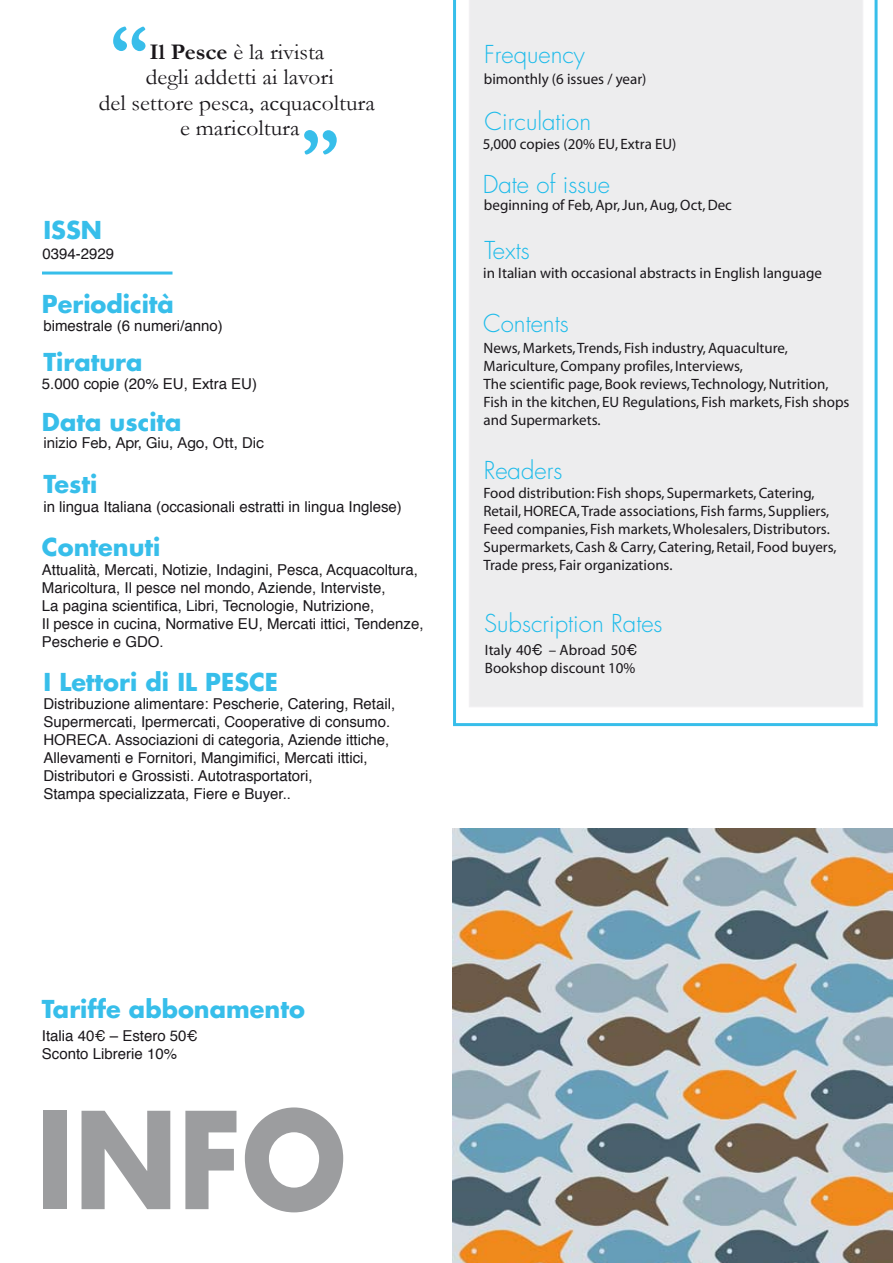
<style>
.page{position:relative;width:893px;height:1263px;background:#fff}
.page>*{position:absolute;margin:0;border:0;box-sizing:border-box;transform-origin:0 0}
.t1{font:700 130.5px "Futura";color:#9c9d9f;scale:.9 1}
.t2{font:700 78px "Garamond";color:#38bdea}
.t3{font:700 78px "Garamond";color:#37beea}
.t4{font:700 24px "Futura";color:#37beea}
.t5{font:300 24px "Futura";color:#1dbbea}
.t6{font:22.5px/25.5px "Garamond";color:#1a171b;text-align:center;scale:1.05 1}
.t7{font:15px/18px "Helvetica";color:#1a171b}
.t8{font:15px/18px "Myriad";color:#1a171b}
.t9{font:15px "Helvetica Neue";color:#1a171b}
.s1{font-weight:700}
.s2{font-family:"Helvetica"}
</style>
<div class="page">
<div style="left:469px;top:0;width:394px;height:707px;background:#ededee"></div>
<hr style="left:453px;top:0;width:3px;height:725px;background:#37beea">
<svg style="left:874px;top:0;width:4px;height:723px;background:#68ceef"></svg>
<hr style="left:453px;top:723px;width:425px;height:3px;background:#37beea">
<hr style="left:42px;top:272px;width:130px;height:3px;background:#37beea">
<div style="left:362px;top:965px;width:17px;height:16px;border:2px solid #fff;border-radius:50%"></div>
<div style="left:375px;top:940px;width:18px;height:16px;border:2px solid #fff;border-radius:50%"></div>
<div style="left:367px;top:995px;width:12px;height:11px;border:1px solid #fff;border-radius:50%"></div>
<img style="left:452px;top:829px;width:441px;height:434px">
<h2 class="t2" style="left:110px;top:5px;width:40px">“</h2>
<h3 class="t6" style="left:99px;top:39px;width:265px"><span class="s1">Il Pesce</span> è la rivista<br>degli addetti ai lavori<br>del settore pesca, acquacoltura e maricoltura</h3>
<h2 class="t3" style="left:302px;top:109px;width:40px">”</h2>
<h3 class="t4" style="left:43px;top:214px;width:60px">ISSN</h3>
<p class="t7" style="left:43px;top:245px;width:73px">0394-2929</p>
<h3 class="t4" style="left:42px;top:288px;width:133px">Periodicità</h3>
<p class="t7" style="left:43px;top:317px;width:181px">bimestrale (6 numeri/anno)</p>
<h3 class="t4" style="left:43px;top:346px;width:100px">Tiratura</h3>
<p class="t7" style="left:42px;top:376px;width:217px">5.000 copie (20% EU, Extra EU)</p>
<h3 class="t4" style="left:42px;top:406px;width:141px">Data uscita</h3>
<p class="t9" style="left:43px;top:434px;width:222px">inizio Feb, Apr, Giu, Ago, Ott, Dic</p>
<h3 class="t4" style="left:43px;top:468px;width:55px">Testi</h3>
<p class="t7" style="left:43px;top:499px;width:360px">in lingua Italiana (occasionali estratti in lingua Inglese)</p>
<h3 class="t4" style="left:42px;top:531px;width:120px">Contenuti</h3>
<p class="t7" style="left:42px;top:562px;width:383px">Attualità, Mercati, Notizie, Indagini, Pesca, Acquacoltura, Maricoltura, Il pesce nel mondo, Aziende, Interviste,<br>La pagina scientifica, Libri, Tecnologie, Nutrizione,<br>Il pesce in cucina, Normative EU, Mercati ittici, Tendenze, Pescherie e GDO.</p>
<h3 class="t4" style="left:43px;top:666px;width:236px">I Lettori di IL PESCE</h3>
<p class="t7" style="left:43px;top:695px;width:353px">Distribuzione alimentare: Pescherie, Catering, Retail, Supermercati, Ipermercati, Cooperative di consumo.<br>HORECA. Associazioni di categoria, Aziende ittiche, Allevamenti e Fornitori, Mangimifici, Mercati ittici, Distributori e Grossisti. Autotrasportatori,<br>Stampa specializzata, Fiere e Buyer..</p>
<h3 class="t5" style="left:484px;top:40px;width:102px">Frequency</h3>
<p class="t8" style="left:484px;top:71px;width:164px">bimonthly (6 issues / year)</p>
<h3 class="t5" style="left:485px;top:107px;width:108px">Circulation</h3>
<p class="t8" style="left:483px;top:135px;width:195px">5,000 copies (20% EU, Extra EU)</p>
<h3 class="t5" style="left:483px;top:170px;width:129px">Date of issue</h3>
<p class="t8" style="left:484px;top:197px;width:250px">beginning of Feb, Apr, Jun, Aug, Oct, Dec</p>
<h3 class="t5" style="left:484px;top:236px;width:47px">Texts</h3>
<p class="t8" style="left:483px;top:264px;width:340px">in Italian with occasional abstracts in English language</p>
<h3 class="t5" style="left:483px;top:309px;width:87px">Contents</h3>
<p class="t8" style="left:483px;top:339px;width:367px">News, Markets, Trends, Fish industry, Aquaculture, Mariculture, Company profiles, Interviews,<br>The scientific page, Book reviews, Technology, Nutrition, Fish in the kitchen, EU Regulations, Fish markets, Fish shops and Supermarkets.</p>
<h3 class="t5" style="left:484px;top:455px;width:80px">Readers</h3>
<p class="t8" style="left:483px;top:485px;width:355px">Food distribution: Fish shops, Supermarkets, Catering, Retail, HORECA, Trade associations, Fish farms, Suppliers, Feed companies, Fish markets, Wholesalers, Distributors.<br>Supermarkets, Cash &amp; Carry, Catering, Retail, Food buyers, Trade press, Fair organizations.</p>
<h3 class="t5" style="left:484px;top:609px;width:180px">Subscription Rates</h3>
<p class="t8" style="left:485px;top:642px;width:154px">Italy 40<span class="s2">€</span> – Abroad 50<span class="s2">€<br></span>Bookshop discount 10%</p>
<h3 class="t4" style="left:42px;top:993px;width:264px">Tariffe abbonamento</h3>
<p class="t7" style="left:42px;top:1028px;width:157px">Italia 40€ – Estero 50€<br>Sconto Librerie 10%</p>
<h1 class="t1" style="left:36px;top:1073px;width:347px">INFO</h1>
</div>
